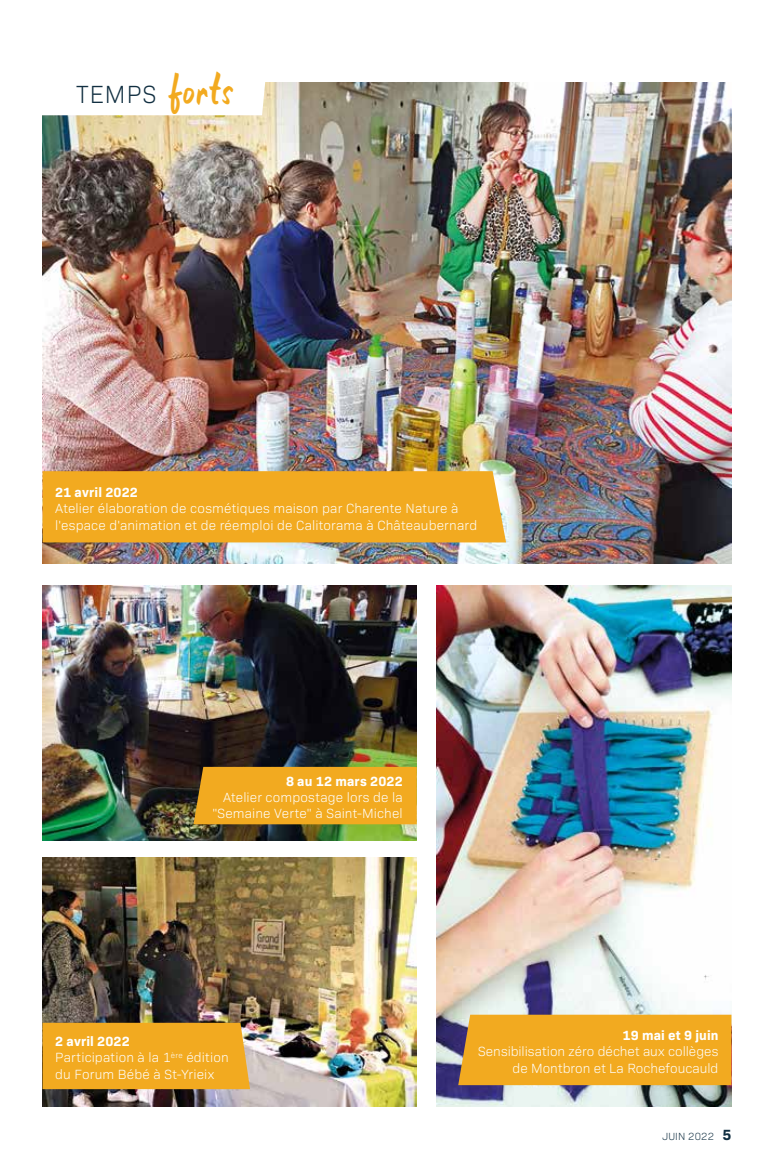
<style>
.page{position:relative;width:774px;height:1170px;background:#fff}
.page>*{position:absolute;margin:0;border:0;box-sizing:border-box;transform-origin:0 0}
.t1{font:300 25.2px "Bio Sans";letter-spacing:.05em;color:#112f41;scale:.95 1}
.t2{font:300 13.5px/16.2px "Bio Sans";letter-spacing:.01em;color:#fff}
.t3{font:700 13.5px "Bio Sans";letter-spacing:.01em;color:#fff}
.t4{font:300 10.5px "Bio Sans";letter-spacing:.02em;color:#112f41}
.s1{font-family:"Gultan Bonte";font-weight:400;font-size:44.1px;color:#f2aa20}
.s2{font-weight:700}
.s3{font-weight:700;font-size:15px}
</style>
<div class="page">
<img style="left:43px;top:857px;width:374px;height:249px">
<img style="left:43px;top:83px;width:688px;height:480px">
<img style="left:43px;top:585px;width:374px;height:255px">
<img style="left:437px;top:585px;width:294px;height:521px">
<div style="left:43px;top:471px;width:463px;height:71px;background:#f2aa20"></div>
<div style="left:193px;top:766px;width:224px;height:58px;background:#f2aa20"></div>
<div style="left:43px;top:1022px;width:207px;height:67px;background:#f2aa20"></div>
<div style="left:458px;top:1014px;width:273px;height:71px;background:#f2aa20"></div>
<svg style="left:43px;top:82px;width:225px;height:33px"></svg>
<h1 class="t1" style="left:77px;top:76px;width:168px">TEMPS <span class="s1">forts</span></h1>
<p class="t3" style="left:55px;top:482px;width:84px">21 avril 2022</p>
<p class="t2" style="left:55px;top:499px;width:423px">Atelier élaboration de cosmétiques maison par Charente Nature à l'espace d'animation et de réemploi de Calitorama à Châteaubernard</p>
<p class="t3" style="left:286px;top:770px;width:118px">8 au 12 mars 2022</p>
<p class="t2" style="left:212px;top:788px;width:192px;text-align:right">Atelier compostage lors de la "Semaine Verte" à Saint-Michel</p>
<p class="t2" style="left:55px;top:1032px;width:175px"><span class="s2">2 avril 2022<br></span>Participation à la 1<sup>ère</sup> édition du Forum Bébé à St-Yrieix</p>
<p class="t3" style="left:622px;top:1025px;width:98px">19 mai et 9 juin</p>
<p class="t2" style="left:478px;top:1042px;width:242px;text-align:right">Sensibilisation zéro déchet aux collèges de Montbron et La Rochefoucauld</p>
<p class="t4" style="left:662px;top:1128px;width:71px">JUIN 2022 <span class="s3">5</span></p>
</div>
